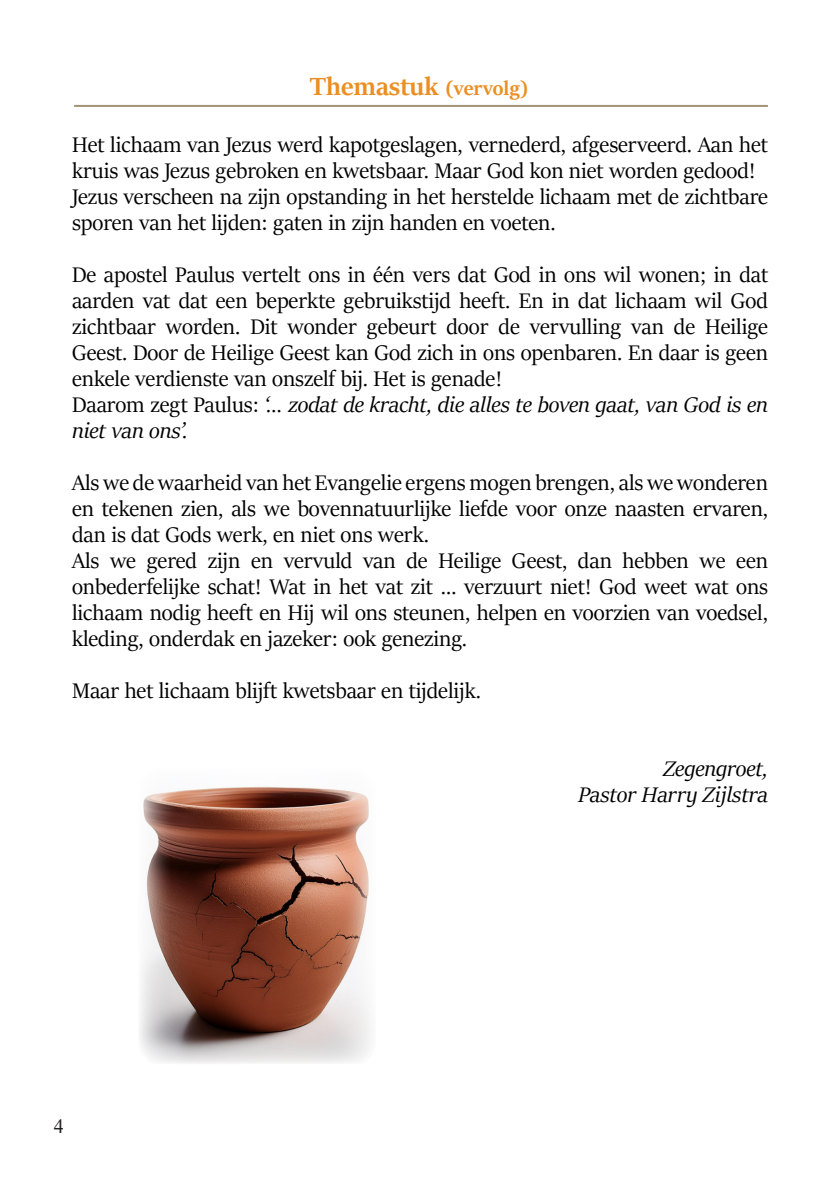
<style>
.page{position:relative;width:840px;height:1191px;background:#fff}
.page>*{position:absolute;margin:0;border:0;box-sizing:border-box;transform-origin:0 0}
.t1{font:700 28px "Sitka Banner";color:#eb8f24}
.t2{font:23.8px/26px "Sitka Banner";color:#000001}
.t3{font:italic 23.8px/26px "Sitka Banner";color:#000001;text-align:right}
.t4{font:20px "Times New Roman";color:#231f20}
.s1{font-size:22px}
.s2{font-style:italic}
</style>
<div class="page">
<hr style="left:74px;top:105px;width:693px;height:2px;background:#a39274">
<img style="left:140px;top:786px;width:231px;height:277px">
<p class="t1" style="left:309px;top:66px;width:220px">Themastuk <span class="s1">(vervolg)</span></p>
<p class="t2" style="left:72px;top:131px;width:697px">Het lichaam van Jezus werd kapotgeslagen, vernederd, afgeserveerd. Aan het kruis was Jezus gebroken en kwetsbaar. Maar God kon niet worden gedood!<br>Jezus verscheen na zijn opstanding in het herstelde lichaam met de zichtbare sporen van het lijden: gaten in zijn handen en voeten.</p>
<p class="t2" style="left:72px;top:261px;width:697px">De apostel Paulus vertelt ons in één vers dat God in ons wil wonen; in dat aarden vat dat een beperkte gebruikstijd heeft. En in dat lichaam wil God zichtbaar worden. Dit wonder gebeurt door de vervulling van de Heilige Geest. Door de Heilige Geest kan God zich in ons openbaren. En daar is geen enkele verdienste van onszelf bij. Het is genade!<br>Daarom zegt Paulus: <span class="s2">‘... zodat de kracht, die alles te boven gaat, van God is en niet van ons’.</span></p>
<p class="t2" style="left:72px;top:469px;width:697px">Als we de waarheid van het Evangelie ergens mogen brengen, als we wonderen en tekenen zien, als we bovennatuurlijke liefde voor onze naasten ervaren, dan is dat Gods werk, en niet ons werk.<br>Als we gered zijn en vervuld van de Heilige Geest, dan hebben we een onbederfelijke schat! Wat in het vat zit … verzuurt niet! God weet wat ons lichaam nodig heeft en Hij wil ons steunen, helpen en voorzien van voedsel, kleding, onderdak en jazeker: ook genezing.</p>
<p class="t2" style="left:72px;top:677px;width:410px">Maar het lichaam blijft kwetsbaar en tijdelijk.</p>
<p class="t4" style="left:54px;top:1111px;width:11px">4</p>
<p class="t3" style="left:578px;top:755px;width:191px">Zegengroet,<br>Pastor Harry Zijlstra</p>
</div>
